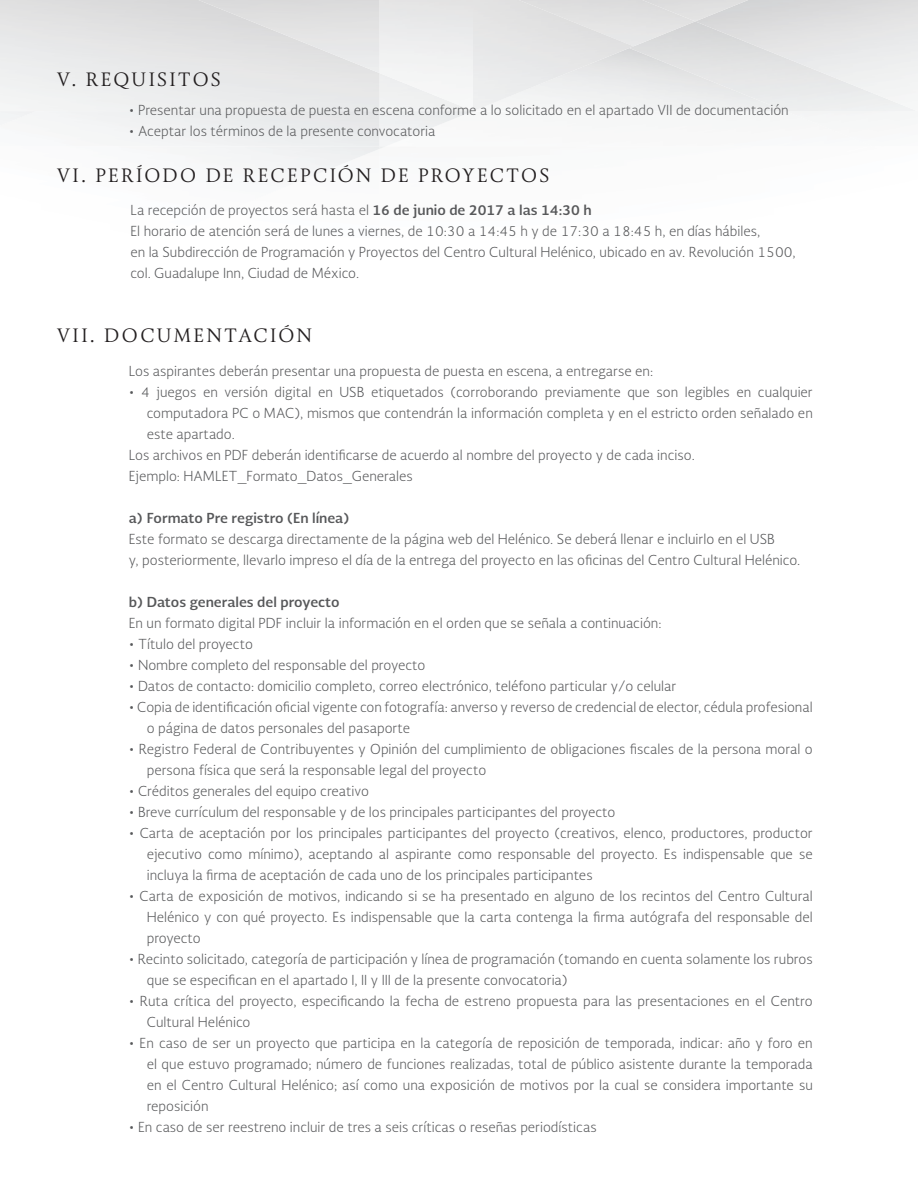
<style>
.page{position:relative;width:918px;height:1188px;background:#fff}
.page>*{position:absolute;margin:0;border:0;box-sizing:border-box;transform-origin:0 0}
.t1{font:18px "Soberana Titular";letter-spacing:.1em;color:#231f20}
.t2{font:300 13.5px/21px "Soberana Sans";color:#57585a;text-align:justify}
.t3{font:700 13.5px "Soberana Sans";color:#57585a}
.s1{font-weight:700}
</style>
<div class="page">
<img style="left:634px;top:0;width:61px;height:46px">
<img style="left:642px;top:0;width:106px;height:21px">
<div style="left:198px;top:0;width:182px;height:73px;background:#e1e1e2"></div>
<img style="left:473px;top:58px;width:132px;height:53px">
<p class="t1" style="left:57px;top:69px;width:166px">V. REQUISITOS</p>
<p class="t2" style="left:129px;top:99px;width:662px">• Presentar una propuesta de puesta en escena conforme a lo solicitado en el apartado VII de documentación</p>
<p class="t2" style="left:129px;top:120px;width:308px">• Aceptar los términos de la presente convocatoria</p>
<p class="t1" style="left:57px;top:164px;width:494px">VI. PERÍODO DE RECEPCIÓN DE PROYECTOS</p>
<p class="t2" style="left:130px;top:199px;width:463px">La recepción de proyectos será hasta el <span class="s1">16 de junio de 2017 a las 14:30 h</span></p>
<p class="t2" style="left:130px;top:220px;width:631px">El horario de atención será de lunes a viernes, de 10:30 a 14:45 h y de 17:30 a 18:45 h, en días hábiles,</p>
<p class="t2" style="left:130px;top:241px;width:667px">en la Subdirección de Programación y Proyectos del Centro Cultural Helénico, ubicado en av. Revolución 1500,</p>
<p class="t2" style="left:130px;top:262px;width:230px">col. Guadalupe Inn, Ciudad de México.</p>
<p class="t1" style="left:57px;top:324px;width:257px">VII. DOCUMENTACIÓN</p>
<p class="t2" style="left:129px;top:360px;width:526px">Los aspirantes deberán presentar una propuesta de puesta en escena, a entregarse en:</p>
<p class="t2" style="left:147px;top:381px;width:668px;text-indent:-18px">• 4 juegos en versión digital en USB etiquetados (corroborando previamente que son legibles en cualquier computadora PC o MAC), mismos que contendrán la información completa y en el estricto orden señalado en este apartado.</p>
<p class="t2" style="left:129px;top:444px;width:568px">Los archivos en PDF deberán identificarse de acuerdo al nombre del proyecto y de cada inciso.</p>
<p class="t2" style="left:129px;top:465px;width:286px">Ejemplo: HAMLET_Formato_Datos_Generales</p>
<p class="t3" style="left:129px;top:509px;width:222px">a) Formato Pre registro (En línea)</p>
<p class="t2" style="left:129px;top:528px;width:648px">Este formato se descarga directamente de la página web del Helénico. Se deberá llenar e incluirlo en el USB</p>
<p class="t2" style="left:129px;top:549px;width:673px">y, posteriormente, llevarlo impreso el día de la entrega del proyecto en las oficinas del Centro Cultural Helénico.</p>
<p class="t3" style="left:129px;top:593px;width:212px">b) Datos generales del proyecto</p>
<p class="t2" style="left:129px;top:612px;width:534px">En un formato digital PDF incluir la información en el orden que se señala a continuación:</p>
<p class="t2" style="left:129px;top:633px;width:126px">• Título del proyecto</p>
<p class="t2" style="left:129px;top:654px;width:298px">• Nombre completo del responsable del proyecto</p>
<p class="t2" style="left:129px;top:675px;width:549px">• Datos de contacto: domicilio completo, correo electrónico, teléfono particular y/o celular</p>
<p class="t2" style="left:147px;top:696px;width:667px;text-indent:-18px">• Copia de identificación oficial vigente con fotografía: anverso y reverso de credencial de elector, cédula profesional o página de datos personales del pasaporte</p>
<p class="t2" style="left:147px;top:738px;width:667px;text-indent:-18px">• Registro Federal de Contribuyentes y Opinión del cumplimiento de obligaciones fiscales de la persona moral o persona física que será la responsable legal del proyecto</p>
<p class="t2" style="left:129px;top:780px;width:242px">• Créditos generales del equipo creativo</p>
<p class="t2" style="left:129px;top:801px;width:488px">• Breve currículum del responsable y de los principales participantes del proyecto</p>
<p class="t2" style="left:147px;top:822px;width:667px;text-indent:-18px">• Carta de aceptación por los principales participantes del proyecto (creativos, elenco, productores, productor ejecutivo como mínimo), aceptando al aspirante como responsable del proyecto. Es indispensable que se incluya la firma de aceptación de cada uno de los principales participantes</p>
<p class="t2" style="left:147px;top:885px;width:668px;text-indent:-18px">• Carta de exposición de motivos, indicando si se ha presentado en alguno de los recintos del Centro Cultural Helénico y con qué proyecto. Es indispensable que la carta contenga la firma autógrafa del responsable del proyecto</p>
<p class="t2" style="left:147px;top:948px;width:667px;text-indent:-18px">• Recinto solicitado, categoría de participación y línea de programación (tomando en cuenta solamente los rubros que se especifican en el apartado I, II y III de la presente convocatoria)</p>
<p class="t2" style="left:147px;top:990px;width:667px;text-indent:-18px">• Ruta crítica del proyecto, especificando la fecha de estreno propuesta para las presentaciones en el Centro<br>Cultural Helénico</p>
<p class="t2" style="left:147px;top:1032px;width:668px;text-indent:-18px">• En caso de ser un proyecto que participa en la categoría de reposición de temporada, indicar: año y foro en el que estuvo programado; número de funciones realizadas, total de público asistente durante la temporada en el Centro Cultural Helénico; así como una exposición de motivos por la cual se considera importante su reposición</p>
<p class="t2" style="left:129px;top:1116px;width:469px">• En caso de ser reestreno incluir de tres a seis críticas o reseñas periodísticas</p>
</div>
